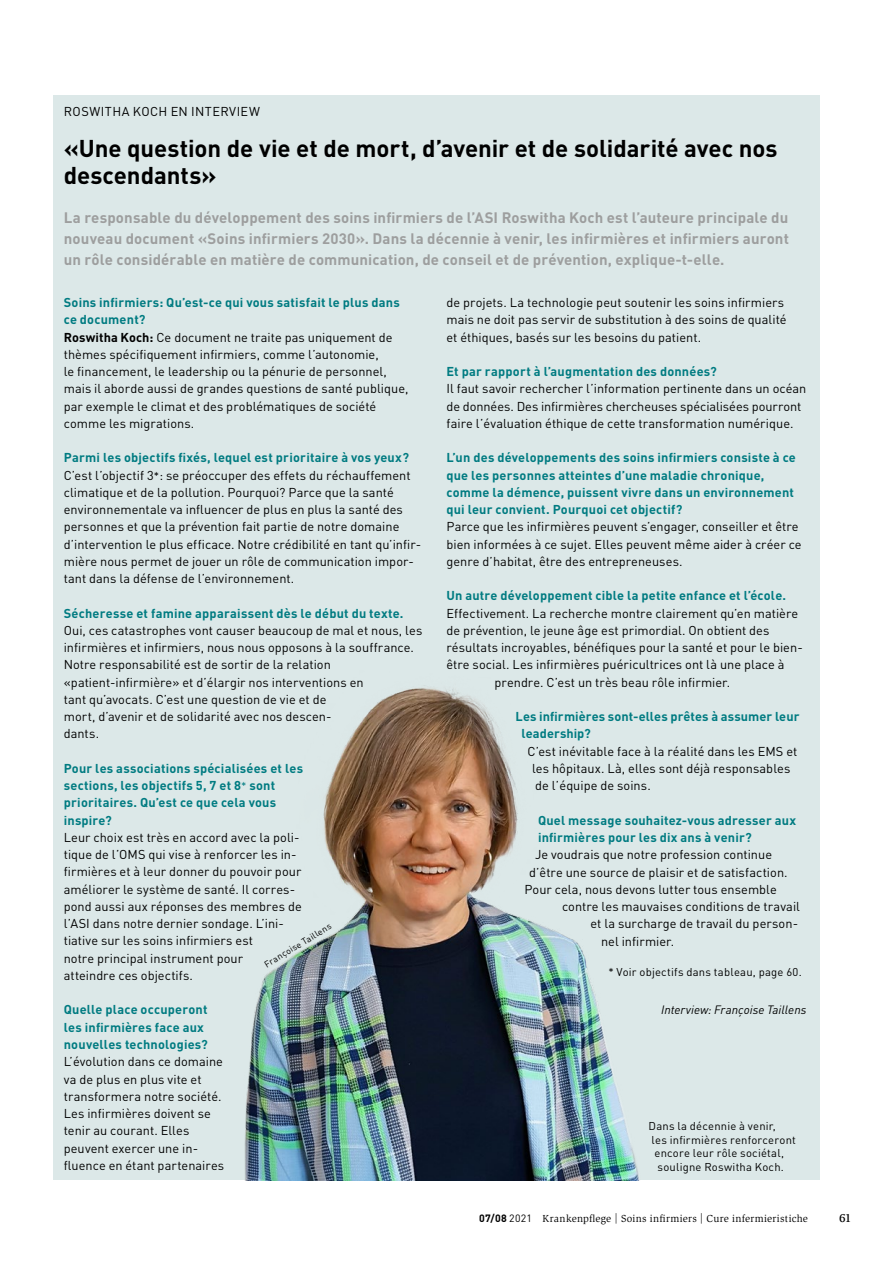
<style>
.page{position:relative;width:893px;height:1263px;background:#fff}
.page>*{position:absolute;margin:0;border:0;box-sizing:border-box;transform-origin:0 0}
.t1{font:700 24px/27px "DIN Pro";letter-spacing:-.005em;color:#000}
.t2{font:700 15px/21px "DIN Pro";letter-spacing:.005em;color:#9d9e9e;text-align:justify}
.t3{font:12.75px/17.2px "DIN Pro";letter-spacing:.005em;color:#000}
.t4{font:700 12.75px/17.2px "DIN Pro";letter-spacing:.015em;color:#007b81}
.t5{font:12.75px "DIN Pro";letter-spacing:.035em;color:#000}
.t6{font:italic 12px "DIN";letter-spacing:.005em;color:#000}
.t7{font:700 12px "Esta Pro";color:#000}
.t8{font:11.25px "DIN Pro";letter-spacing:.02em;color:#000}
.t9{font:10.5px "Slimbach Std";letter-spacing:.025em;color:#000}
.t10{font:9px "DIN Pro";color:#000}
.s1{font-weight:700;color:#007b81}
.s2{font-weight:700}
.s3{font-size:11.25px}
.s4{font-weight:400;font-size:11.25px}
.s5{font-family:"DIN Pro";font-weight:700}
.s6{font-family:"DIN Pro"}
</style>
<div class="page">
<div style="left:53px;top:96px;width:766px;height:1084px;background:#dce8e8"></div>
<img style="left:244px;top:685px;width:395px;height:495px">
<p class="t5" style="left:64px;top:103px;width:198px">ROSWITHA KOCH EN INTERVIEW</p>
<h1 class="t1" style="left:64px;top:134px;width:715px">«Une question de vie et de mort, d’avenir et de solidarité avec nos descendants»</h1>
<p class="t2" style="left:64px;top:206px;width:727px">La responsable du développement des soins infirmiers de l’ASI Roswitha Koch est l’auteure principale du nouveau document «Soins infirmiers 2030». Dans la décennie à venir, les infirmières et infirmiers auront un rôle considérable en matière de communication, de conseil et de prévention, explique-t-elle.</p>
<p class="t3" style="left:64px;top:293px;width:346px"><span class="s1">Soins infirmiers: Qu’est-ce qui vous satisfait le plus dans ce document?<br></span><span class="s2">Roswitha Koch:</span> Ce document ne traite pas uniquement de thèmes spécifiquement infirmiers, comme l’autonomie,<br>le financement, le leadership ou la pénurie de personnel, mais il aborde aussi de grandes questions de santé publique, par exemple le climat et des problématiques de société comme les migrations.</p>
<p class="t3" style="left:64px;top:449px;width:359px"><span class="s1">Parmi les objectifs fixés, lequel est prioritaire à vos yeux?<br></span>C’est l’objectif 3<span class="s3">*</span>: se préoccuper des effets du réchauffement climatique et de la pollution. Pourquoi? Parce que la santé environnementale va influencer de plus en plus la santé des personnes et que la prévention fait partie de notre domaine d’intervention le plus efficace. Notre crédibilité en tant qu’infir&shy;mière nous permet de jouer un rôle de communication impor&shy;tant dans la défense de l’environnement.</p>
<p class="t4" style="left:64px;top:604px;width:341px">Sécheresse et famine apparaissent dès le début du texte.</p>
<p class="t3" style="left:64px;top:621px;width:360px">Oui, ces catastrophes vont causer beaucoup de mal et nous, les infirmières et infirmiers, nous nous opposons à la souffrance.<br>Notre responsabilité est de sortir de la relation «patient-infirmière» et d’élargir nos interventions en<br>tant qu’avocats. C’est une question de vie et de<br>mort, d’avenir et de solidarité avec nos descen-<br>dants.</p>
<p class="t4" style="left:64px;top:759px;width:241px">Pour les associations spécialisées et les sections, les objectifs 5, 7 et 8<span class="s4">*</span> sont prioritaires. Qu’est ce que cela vous inspire?</p>
<p class="t3" style="left:64px;top:828px;width:239px">Leur choix est très en accord avec la poli&shy;tique de l’OMS qui vise à renforcer les in&shy;firmières et à leur donner du pouvoir pour améliorer le système de santé. Il corres&shy;pond aussi aux réponses des membres de l’ASI dans notre dernier sondage. L’ini&shy;tiative sur les soins infirmiers est<br>notre principal instrument pour<br>atteindre ces objectifs.</p>
<p class="t4" style="left:64px;top:1001px;width:146px">Quelle place occuperont les infirmières face aux nouvelles technologies?</p>
<p class="t3" style="left:64px;top:1052px;width:162px">L’évolution dans ce domaine va de plus en plus vite et transformera notre société.<br>Les infirmières doivent se tenir au courant. Elles peuvent exercer une in&shy;fluence en étant partenaires</p>
<p class="t3" style="left:446px;top:293px;width:342px">de projets. La technologie peut soutenir les soins infirmiers mais ne doit pas servir de substitution à des soins de qualité et éthiques, basés sur les besoins du patient.</p>
<p class="t4" style="left:446px;top:362px;width:272px">Et par rapport à l’augmentation des données?</p>
<p class="t3" style="left:446px;top:380px;width:361px">Il faut savoir rechercher l’information pertinente dans un océan de données. Des infirmières chercheuses spécialisées pourront faire l’évaluation éthique de cette transformation numérique.</p>
<p class="t4" style="left:446px;top:449px;width:351px">L’un des développements des soins infirmiers consiste à ce que les personnes atteintes d’une maladie chronique, comme la démence, puissent vivre dans un environnement qui leur convient. Pourquoi cet objectif?</p>
<p class="t3" style="left:446px;top:518px;width:357px">Parce que les infirmières peuvent s’engager, conseiller et être bien informées à ce sujet. Elles peuvent même aider à créer ce genre d’habitat, être des entrepreneuses.</p>
<p class="t4" style="left:446px;top:587px;width:341px">Un autre développement cible la petite enfance et l’école.</p>
<p class="t3" style="left:446px;top:604px;width:353px">Effectivement. La recherche montre clairement qu’en matière</p>
<p class="t3" style="left:446px;top:621px;width:325px">de prévention, le jeune âge est primordial. On obtient des</p>
<p class="t3" style="left:446px;top:638px;width:358px">résultats incroyables, bénéfiques pour la santé et pour le bien-</p>
<p class="t3" style="left:446px;top:656px;width:340px">être social. Les infirmières puéricultrices ont là une place à</p>
<p class="t3" style="left:494px;top:673px;width:237px">prendre. C’est un très beau rôle infirmier.</p>
<p class="t4" style="left:521px;top:707px;width:279px;text-indent:-6px">Les infirmières sont-elles prêtes à assumer leur leadership?</p>
<p class="t3" style="left:532px;top:742px;width:267px;text-indent:-5px">C’est inévitable face à la réalité dans les EMS et les hôpitaux. Là, elles sont déjà responsables de l’équipe de soins.</p>
<p class="t4" style="left:538px;top:811px;width:260px">Quel message souhaitez-vous adresser aux infirmières pour les dix ans à venir?</p>
<p class="t3" style="left:535px;top:845px;width:239px">Je voudrais que notre profession continue</p>
<p class="t3" style="left:529px;top:863px;width:260px">d’être une source de plaisir et de satisfaction.</p>
<p class="t3" style="left:524px;top:880px;width:254px">Pour cela, nous devons lutter tous ensemble</p>
<p class="t3" style="left:562px;top:897px;width:239px">contre les mauvaises conditions de travail</p>
<p class="t3" style="left:590px;top:914px;width:209px">et la surcharge de travail du person-</p>
<p class="t3" style="left:601px;top:932px;width:75px">nel infirmier.</p>
<p class="t8" style="left:608px;top:964px;width:195px">* Voir objectifs dans tableau, page 60.</p>
<p class="t6" style="left:661px;top:1003px;width:147px">Interview: Françoise Taillens</p>
<p class="t10" style="left:262px;top:959px;width:78px;rotate:-31deg">Françoise Taillens</p>
<p class="t8" style="left:649px;top:1118px;width:129px">Dans la décennie à venir,</p>
<p class="t8" style="left:652px;top:1132px;width:146px">les infirmières renforceront</p>
<p class="t8" style="left:655px;top:1145px;width:131px">encore leur rôle sociétal,</p>
<p class="t8" style="left:658px;top:1159px;width:128px">souligne Roswitha Koch.</p>
<p class="t9" style="left:479px;top:1212px;width:330px"><span class="s5">07/08</span> <span class="s6">2021</span> Krankenpflege | Soins infirmiers | Cure infermieristiche</p>
<p class="t7" style="left:839px;top:1209px;width:13px">61</p>
</div>
